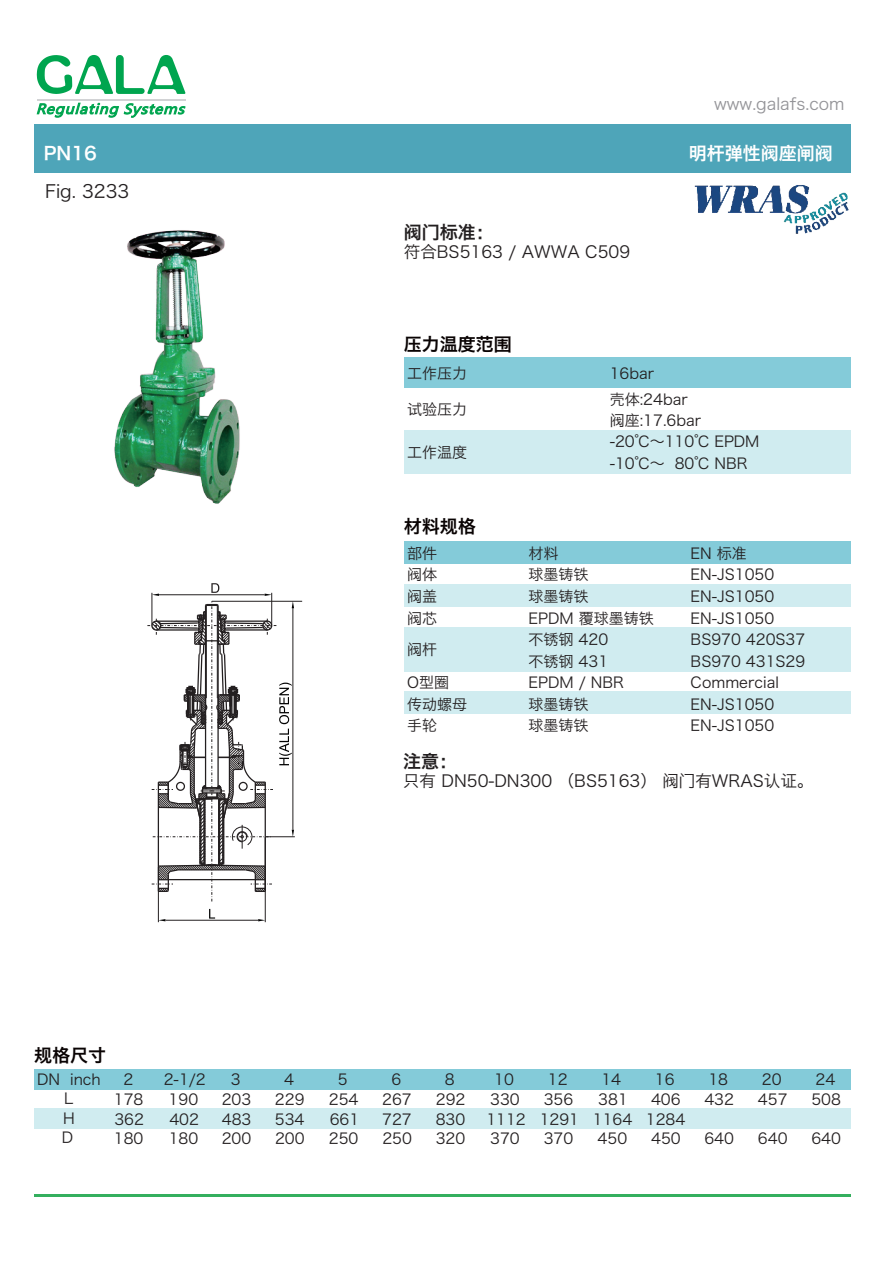
<style>
.page{position:relative;width:893px;height:1263px;background:#fff}
.page>*{position:absolute;margin:0;border:0;box-sizing:border-box;transform-origin:0 0}
.t1{font:18px "Hiragino Sans GB W6";color:#090303}
.t2{font:18px "Hiragino Sans GB W6";color:#fff}
.t3{font:18px "Hiragino Sans GB W3";color:#231f20}
.t4{font:18px "Hiragino Sans GB W6";color:#231f20}
.t5{font:16.5px "Hiragino Sans GB W3";color:#231f20}
.t6{font:16.5px "Hiragino Sans GB W3";color:#949498}
.t7{font:15px/21.3px "Hiragino Sans GB W3";color:#231f20}
</style>
<div class="page">
<hr style="left:158px;top:867px;width:1px;height:55px;background:#231f20">
<hr style="left:265px;top:867px;width:1px;height:55px;background:#231f20">
<hr style="left:165px;top:920px;width:93px;height:1px;background:#231f20">
<svg style="left:158px;top:919px;width:7px;height:2px"></svg>
<svg style="left:258px;top:919px;width:7px;height:2px"></svg>
<svg style="left:209px;top:909px;width:6px;height:9px"></svg>
<hr style="left:212px;top:601px;width:90px;height:1px;background:#231f20">
<svg style="left:147px;top:583px;width:148px;height:318px"></svg>
<img style="left:694px;top:185px;width:155px;height:49px">
<div style="left:404px;top:358px;width:446px;height:30px;background:#84cbd9"></div>
<div style="left:404px;top:430px;width:446px;height:43px;background:#d0ecf0"></div>
<div style="left:404px;top:541px;width:446px;height:22px;background:#84cbd9"></div>
<div style="left:404px;top:584px;width:446px;height:22px;background:#d0ecf0"></div>
<div style="left:404px;top:627px;width:446px;height:44px;background:#d0ecf0"></div>
<div style="left:404px;top:691px;width:446px;height:23px;background:#d0ecf0"></div>
<div style="left:34px;top:1069px;width:816px;height:20px;background:#84cbd9"></div>
<div style="left:34px;top:1108px;width:816px;height:21px;background:#d0ecf0"></div>
<div style="left:34px;top:125px;width:816px;height:48px;background:#4ea5b9"></div>
<hr style="left:34px;top:1194px;width:816px;height:3px;background:#34af5e">
<img style="left:114px;top:230px;width:126px;height:274px">
<hr style="left:37px;top:99px;width:148px;height:2px;background:#d1d2d4">
<svg style="left:37px;top:55px;width:148px;height:39px"></svg>
<svg style="left:36px;top:102px;width:150px;height:16px"></svg>
<p class="t6" style="left:714px;top:93px;width:132px">www.galafs.com</p>
<p class="t2" style="left:44px;top:142px;width:55px">PN16</p>
<p class="t2" style="left:689px;top:142px;width:145px">明杆弹性阀座闸阀</p>
<p class="t3" style="left:45px;top:180px;width:86px">Fig. 3233</p>
<p class="t1" style="left:34px;top:1043px;width:73px">规格尺寸</p>
<p class="t4" style="left:404px;top:221px;width:91px">阀门标准：</p>
<p class="t5" style="left:404px;top:242px;width:228px">符合BS5163 / AWWA C509</p>
<p class="t1" style="left:404px;top:332px;width:109px">压力温度范围</p>
<p class="t7" style="left:407px;top:362px;width:61px">工作压力</p>
<p class="t7" style="left:610px;top:360px;width:80px;line-height:25.8px">16bar<br>壳体:24bar</p>
<p class="t7" style="left:610px;top:410px;width:151px">阀座:17.6bar<br>-20℃～110℃ EPDM -10℃～ 80℃ NBR</p>
<p class="t7" style="left:407px;top:398px;width:61px">试验压力</p>
<p class="t7" style="left:407px;top:441px;width:61px">工作温度</p>
<p class="t1" style="left:404px;top:514px;width:73px">材料规格</p>
<p class="t7" style="left:407px;top:542px;width:31px">部件</p>
<p class="t7" style="left:529px;top:542px;width:31px">材料</p>
<p class="t7" style="left:691px;top:542px;width:58px">EN 标准</p>
<p class="t7" style="left:407px;top:564px;width:31px">阀体</p>
<p class="t7" style="left:529px;top:564px;width:61px">球墨铸铁</p>
<p class="t7" style="left:691px;top:564px;width:85px">EN-JS1050</p>
<p class="t7" style="left:407px;top:585px;width:31px">阀盖</p>
<p class="t7" style="left:529px;top:585px;width:61px">球墨铸铁</p>
<p class="t7" style="left:691px;top:585px;width:85px">EN-JS1050</p>
<p class="t7" style="left:407px;top:607px;width:31px">阀芯</p>
<p class="t7" style="left:529px;top:607px;width:127px">EPDM 覆球墨铸铁</p>
<p class="t7" style="left:691px;top:607px;width:85px">EN-JS1050</p>
<p class="t7" style="left:529px;top:628px;width:81px">不锈钢 420</p>
<p class="t7" style="left:691px;top:628px;width:116px">BS970 420S37</p>
<p class="t7" style="left:529px;top:650px;width:81px">不锈钢 431</p>
<p class="t7" style="left:691px;top:650px;width:116px">BS970 431S29</p>
<p class="t7" style="left:407px;top:672px;width:43px">O型圈</p>
<p class="t7" style="left:529px;top:672px;width:97px">EPDM / NBR</p>
<p class="t7" style="left:691px;top:672px;width:90px">Commercial</p>
<p class="t7" style="left:407px;top:693px;width:61px">传动螺母</p>
<p class="t7" style="left:529px;top:693px;width:61px">球墨铸铁</p>
<p class="t7" style="left:691px;top:693px;width:85px">EN-JS1050</p>
<p class="t7" style="left:407px;top:715px;width:31px">手轮</p>
<p class="t7" style="left:529px;top:715px;width:61px">球墨铸铁</p>
<p class="t7" style="left:691px;top:715px;width:85px">EN-JS1050</p>
<p class="t7" style="left:407px;top:639px;width:31px">阀杆</p>
<p class="t4" style="left:403px;top:750px;width:55px">注意：</p>
<p class="t5" style="left:403px;top:770px;width:412px">只有 DN50-DN300 （BS5163） 阀门有WRAS认证。</p>
<p class="t7" style="left:37px;top:1069px;width:65px">DN inch</p>
<p class="t7" style="left:124px;top:1069px;width:11px">2</p>
<p class="t7" style="left:164px;top:1069px;width:44px">2-1/2</p>
<p class="t7" style="left:231px;top:1069px;width:11px">3</p>
<p class="t7" style="left:284px;top:1069px;width:11px">4</p>
<p class="t7" style="left:338px;top:1069px;width:11px">5</p>
<p class="t7" style="left:391px;top:1069px;width:11px">6</p>
<p class="t7" style="left:445px;top:1069px;width:11px">8</p>
<p class="t7" style="left:494px;top:1069px;width:21px">10</p>
<p class="t7" style="left:548px;top:1069px;width:21px">12</p>
<p class="t7" style="left:601px;top:1069px;width:21px">14</p>
<p class="t7" style="left:655px;top:1069px;width:21px">16</p>
<p class="t7" style="left:708px;top:1069px;width:21px">18</p>
<p class="t7" style="left:762px;top:1069px;width:21px">20</p>
<p class="t7" style="left:815px;top:1069px;width:21px">24</p>
<p class="t7" style="left:114px;top:1088px;width:31px">178</p>
<p class="t7" style="left:169px;top:1088px;width:31px">190</p>
<p class="t7" style="left:222px;top:1088px;width:31px">203</p>
<p class="t7" style="left:275px;top:1088px;width:31px">229</p>
<p class="t7" style="left:329px;top:1088px;width:31px">254</p>
<p class="t7" style="left:382px;top:1088px;width:31px">267</p>
<p class="t7" style="left:436px;top:1088px;width:31px">292</p>
<p class="t7" style="left:490px;top:1088px;width:31px">330</p>
<p class="t7" style="left:544px;top:1088px;width:31px">356</p>
<p class="t7" style="left:598px;top:1088px;width:31px">381</p>
<p class="t7" style="left:651px;top:1088px;width:31px">406</p>
<p class="t7" style="left:704px;top:1088px;width:31px">432</p>
<p class="t7" style="left:758px;top:1088px;width:31px">457</p>
<p class="t7" style="left:811px;top:1088px;width:31px">508</p>
<p class="t7" style="left:114px;top:1108px;width:31px">362</p>
<p class="t7" style="left:169px;top:1108px;width:31px">402</p>
<p class="t7" style="left:222px;top:1108px;width:31px">483</p>
<p class="t7" style="left:275px;top:1108px;width:31px">534</p>
<p class="t7" style="left:330px;top:1108px;width:31px">661</p>
<p class="t7" style="left:382px;top:1108px;width:31px">727</p>
<p class="t7" style="left:436px;top:1108px;width:31px">830</p>
<p class="t7" style="left:486px;top:1108px;width:200px">1112 1291 1164 1284</p>
<p class="t7" style="left:114px;top:1127px;width:31px">180</p>
<p class="t7" style="left:169px;top:1127px;width:31px">180</p>
<p class="t7" style="left:222px;top:1127px;width:31px">200</p>
<p class="t7" style="left:275px;top:1127px;width:31px">200</p>
<p class="t7" style="left:329px;top:1127px;width:31px">250</p>
<p class="t7" style="left:382px;top:1127px;width:31px">250</p>
<p class="t7" style="left:436px;top:1127px;width:31px">320</p>
<p class="t7" style="left:490px;top:1127px;width:31px">370</p>
<p class="t7" style="left:544px;top:1127px;width:31px">370</p>
<p class="t7" style="left:598px;top:1127px;width:31px">450</p>
<p class="t7" style="left:651px;top:1127px;width:31px">450</p>
<p class="t7" style="left:704px;top:1127px;width:31px">640</p>
<p class="t7" style="left:758px;top:1127px;width:31px">640</p>
<p class="t7" style="left:811px;top:1127px;width:31px">640</p>
<p class="t7" style="left:62px;top:1088px;width:14px;line-height:19.5px;text-align:justify">L H D</p>
</div>
